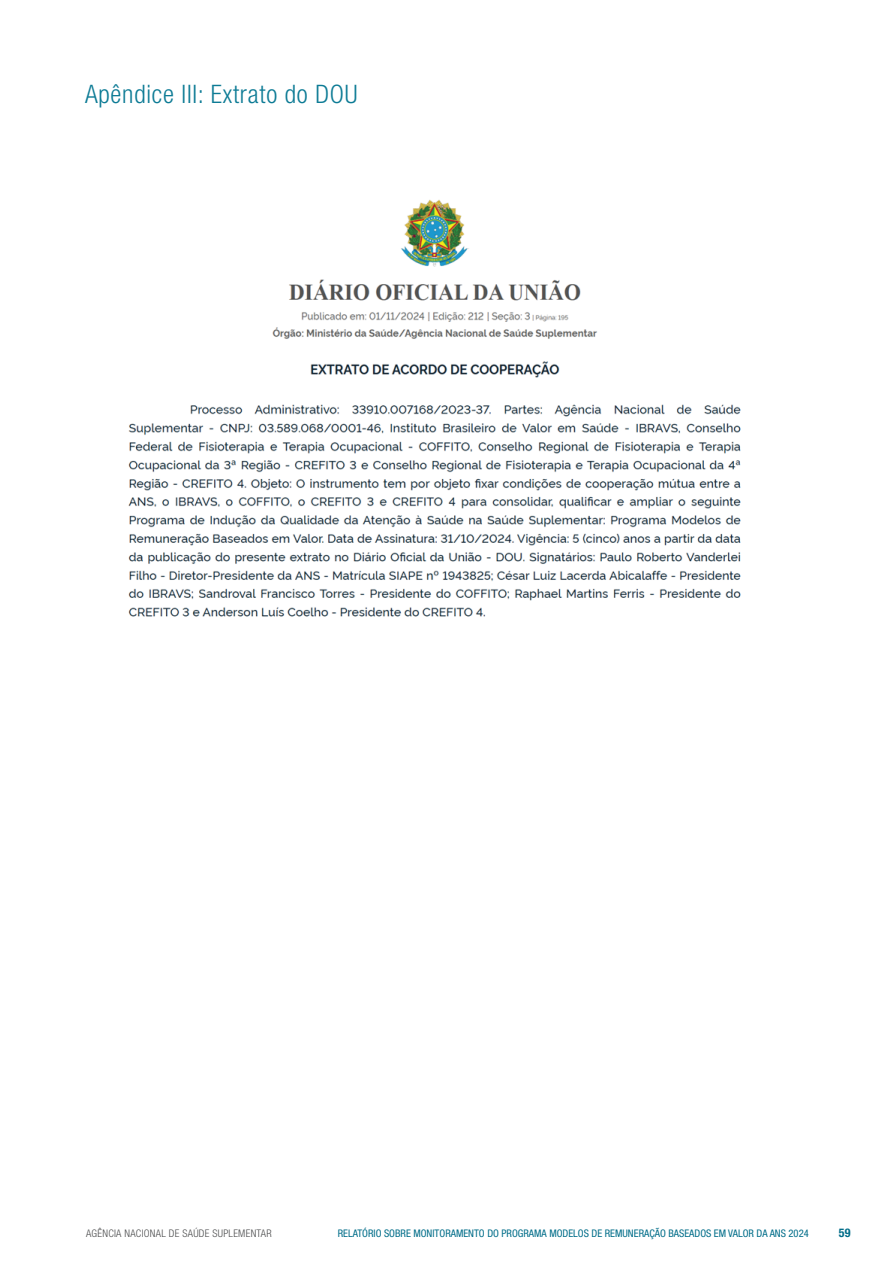
<style>
.page{position:relative;width:893px;height:1263px;background:#fff}
.page>*{position:absolute;margin:0;border:0;box-sizing:border-box;transform-origin:0 0}
.t1{font:300 condensed 25.5px "Helvetica Neue LT Std";letter-spacing:.03em;color:#0d7b95}
.t2{font:700 condensed 12px "Helvetica Neue LT Std";color:#006d89}
.t3{font:condensed 10.5px "Helvetica Neue LT Std";color:#006d89}
.t4{font:300 condensed 10.5px "Helvetica Neue LT Std";letter-spacing:.025em;color:#4b4c4d}
</style>
<div class="page">
<img style="left:128px;top:199px;width:613px;height:418px">
<h1 class="t1" style="left:85px;top:80px;width:274px">Apêndice III: Extrato do DOU</h1>
<p class="t4" style="left:86px;top:1227px;width:187px">AGÊNCIA NACIONAL DE SAÚDE SUPLEMENTAR</p>
<p class="t3" style="left:338px;top:1227px;width:472px">RELATÓRIO SOBRE MONITORAMENTO DO PROGRAMA MODELOS DE REMUNERAÇÃO BASEADOS EM VALOR DA ANS 2024</p>
<p class="t2" style="left:839px;top:1225px;width:13px">59</p>
</div>
